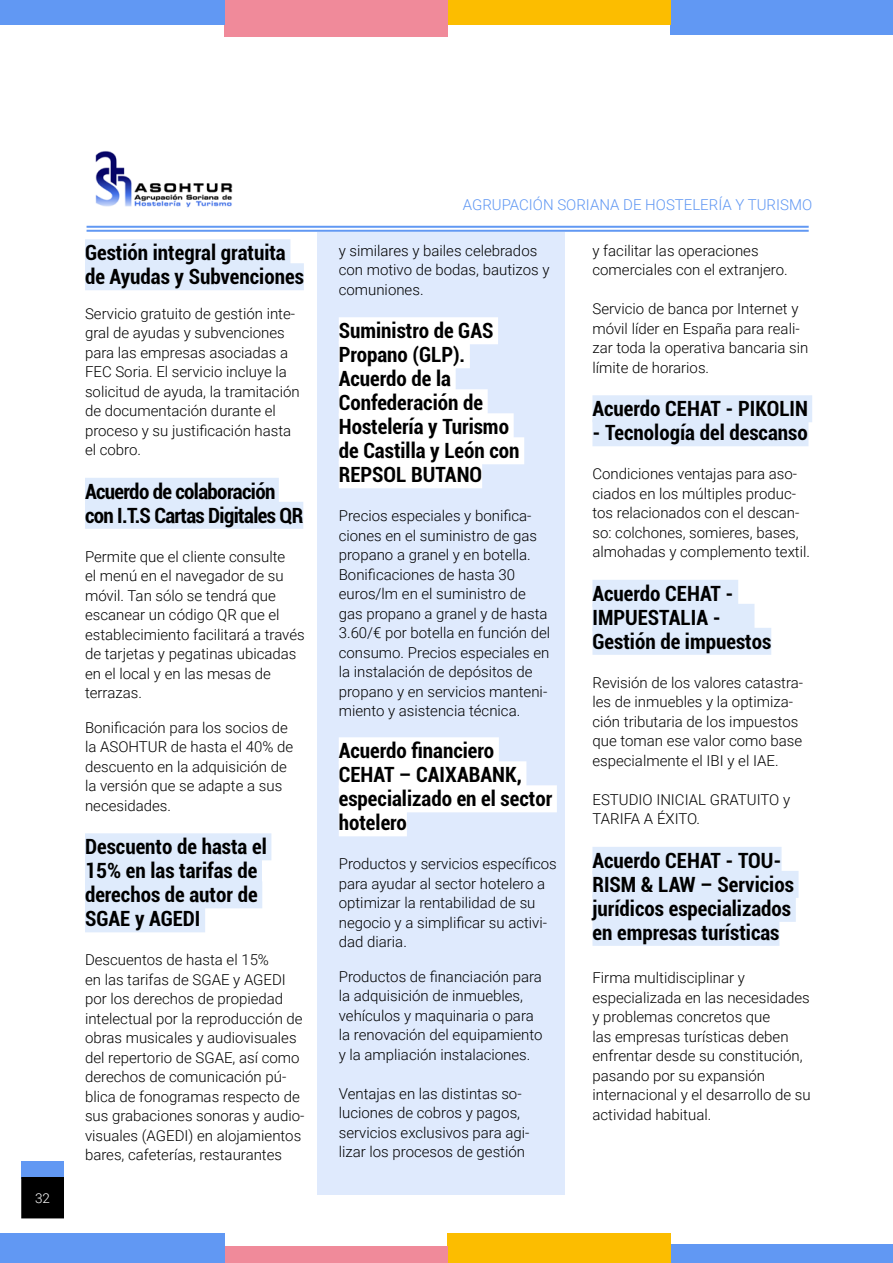
<style>
.page{position:relative;width:893px;height:1263px;background:#fff}
.page>*{position:absolute;margin:0;border:0;box-sizing:border-box;transform-origin:0 0}
.t1{font:700 condensed 21px/24px "Roboto";color:#000}
.t2{font:700 condensed 21px/24px "Roboto";letter-spacing:-.03em;color:#000}
.t3{font:300 15px/19.5px "Roboto";color:#000}
.t4{font:300 15px "Roboto";color:#6198f3}
.t5{font:300 13.5px "Roboto";color:#fff}
</style>
<div class="page">
<div style="left:21px;top:1161px;width:43px;height:17px;background:#6198f3"></div>
<div style="left:22px;top:1178px;width:41px;height:40px;background:#000"></div>
<div style="left:21px;top:1177px;width:43px;height:41px;border:1px solid #000"></div>
<div style="left:671px;top:0;width:222px;height:35px;background:#6198f3"></div>
<div style="left:671px;top:1244px;width:222px;height:19px;background:#6198f3"></div>
<div style="left:448px;top:0;width:223px;height:24px;background:#fcbd00"></div>
<div style="left:448px;top:1234px;width:223px;height:29px;background:#fcbd00"></div>
<div style="left:225px;top:0;width:223px;height:37px;background:#f08a9a"></div>
<div style="left:225px;top:1247px;width:223px;height:16px;background:#f08a9a"></div>
<div style="left:0;top:0;width:225px;height:24px;background:#6198f3"></div>
<div style="left:0;top:1234px;width:225px;height:29px;background:#6198f3"></div>
<div style="left:317px;top:233px;width:247px;height:962px;background:#dfeafd"></div>
<div style="left:85px;top:239px;width:205px;height:27px;background:#dfebfc"></div>
<div style="left:85px;top:263px;width:219px;height:27px;background:#dfebfc"></div>
<div style="left:85px;top:478px;width:194px;height:27px;background:#dfebfc"></div>
<div style="left:85px;top:502px;width:218px;height:27px;background:#dfebfc"></div>
<div style="left:85px;top:833px;width:186px;height:27px;background:#dfebfc"></div>
<div style="left:85px;top:857px;width:177px;height:27px;background:#dfebfc"></div>
<div style="left:85px;top:881px;width:177px;height:27px;background:#dfebfc"></div>
<div style="left:85px;top:905px;width:120px;height:27px;background:#dfebfc"></div>
<div style="left:339px;top:317px;width:159px;height:27px;background:#fff"></div>
<div style="left:339px;top:341px;width:131px;height:27px;background:#fff"></div>
<div style="left:339px;top:365px;width:117px;height:27px;background:#fff"></div>
<div style="left:339px;top:389px;width:149px;height:27px;background:#fff"></div>
<div style="left:339px;top:413px;width:175px;height:27px;background:#fff"></div>
<div style="left:339px;top:437px;width:185px;height:27px;background:#fff"></div>
<div style="left:339px;top:461px;width:143px;height:27px;background:#fff"></div>
<div style="left:339px;top:737px;width:160px;height:27px;background:#fff"></div>
<div style="left:339px;top:761px;width:187px;height:27px;background:#fff"></div>
<div style="left:339px;top:785px;width:218px;height:27px;background:#fff"></div>
<div style="left:339px;top:809px;width:68px;height:27px;background:#fff"></div>
<div style="left:592px;top:395px;width:220px;height:27px;background:#dfebfc"></div>
<div style="left:592px;top:419px;width:216px;height:27px;background:#dfebfc"></div>
<div style="left:592px;top:580px;width:146px;height:27px;background:#dfebfc"></div>
<div style="left:592px;top:604px;width:162px;height:27px;background:#dfebfc"></div>
<div style="left:592px;top:628px;width:179px;height:27px;background:#dfebfc"></div>
<div style="left:592px;top:847px;width:189px;height:27px;background:#dfebfc"></div>
<div style="left:592px;top:871px;width:206px;height:27px;background:#dfebfc"></div>
<div style="left:592px;top:895px;width:204px;height:27px;background:#dfebfc"></div>
<div style="left:592px;top:919px;width:187px;height:27px;background:#dfebfc"></div>
<hr style="left:87px;top:226px;width:722px;height:2px;background:#6198f3">
<hr style="left:87px;top:230px;width:722px;height:2px;background:#6198f3">
<img style="left:95px;top:151px;width:138px;height:57px">
<p class="t5" style="left:35px;top:1188px;width:16px">32</p>
<h1 class="t1" style="left:85px;top:240px;width:220px">Gestión integral gratuita de Ayudas y Subvenciones</h1>
<p class="t3" style="left:85px;top:303px;width:216px">Servicio gratuito de gestión inte&shy;gral de ayudas y subvenciones para las empresas asociadas a<br>FEC Soria. El servicio incluye la solicitud de ayuda, la tramitación de documentación durante el proceso y su justificación hasta el cobro.</p>
<h1 class="t2" style="left:85px;top:478px;width:220px">Acuerdo de colaboración con I.T.S Cartas Digitales QR</h1>
<p class="t3" style="left:85px;top:546px;width:221px">Permite que el cliente consulte<br>el menú en el navegador de su móvil. Tan sólo se tendrá que escanear un código QR que el establecimiento facilitará a través de tarjetas y pegatinas ubicadas en el local y en las mesas de terrazas.</p>
<p class="t3" style="left:85px;top:717px;width:210px">Bonificación para los socios de la ASOHTUR de hasta el 40% de descuento en la adquisición de la versión que se adapte a sus necesidades.</p>
<h1 class="t1" style="left:85px;top:834px;width:183px">Descuento de hasta el<br>15% en las tarifas de derechos de autor de<br>SGAE y AGEDI</h1>
<p class="t3" style="left:85px;top:950px;width:221px">Descuentos de hasta el 15%<br>en las tarifas de SGAE y AGEDI por los derechos de propiedad intelectual por la reproducción de obras musicales y audiovisuales del repertorio de SGAE, así como derechos de comunicación pú&shy;blica de fonogramas respecto de sus grabaciones sonoras y audio&shy;visuales (AGEDI) en alojamientos bares, cafeterías, restaurantes</p>
<p class="t4" style="left:463px;top:194px;width:351px">AGRUPACIÓN SORIANA DE HOSTELERÍA Y TURISMO</p>
<p class="t3" style="left:339px;top:240px;width:212px">y similares y bailes celebrados con motivo de bodas, bautizos y comuniones.</p>
<h1 class="t1" style="left:339px;top:318px;width:182px">Suministro de GAS<br>Propano (GLP).<br>Acuerdo de la<br>Confederación de<br>Hostelería y Turismo de Castilla y León con<br>REPSOL BUTANO</h1>
<p class="t3" style="left:339px;top:506px;width:213px">Precios especiales y bonifica&shy;ciones en el suministro de gas propano a granel y en botella.<br>Bonificaciones de hasta 30 euros/lm en el suministro de gas propano a granel y de hasta<br>3.60/€ por botella en función del consumo. Precios especiales en la instalación de depósitos de propano y en servicios manteni&shy;miento y asistencia técnica.</p>
<h1 class="t1" style="left:339px;top:738px;width:215px">Acuerdo financiero<br>CEHAT – CAIXABANK, especializado en el sector hotelero</h1>
<p class="t3" style="left:339px;top:854px;width:219px">Productos y servicios específicos para ayudar al sector hotelero a optimizar la rentabilidad de su negocio y a simplificar su activi&shy;dad diaria.</p>
<p class="t3" style="left:339px;top:966px;width:205px">Productos de financiación para la adquisición de inmuebles, vehículos y maquinaria o para la renovación del equipamiento y la ampliación instalaciones.</p>
<p class="t3" style="left:339px;top:1083px;width:192px">Ventajas en las distintas so&shy;luciones de cobros y pagos, servicios exclusivos para agi&shy;lizar los procesos de gestión</p>
<p class="t3" style="left:592px;top:240px;width:197px">y facilitar las operaciones comerciales con el extranjero.</p>
<p class="t3" style="left:592px;top:299px;width:217px">Servicio de banca por Internet y móvil líder en España para reali&shy;zar toda la operativa bancaria sin límite de horarios.</p>
<h1 class="t1" style="left:592px;top:396px;width:215px">Acuerdo CEHAT - PIKOLIN</h1>
<h1 class="t1" style="left:592px;top:420px;width:217px">- Tecnología del descanso</h1>
<p class="t3" style="left:592px;top:464px;width:219px">Condiciones ventajas para aso&shy;ciados en los múltiples produc&shy;tos relacionados con el descan&shy;so: colchones, somieres, bases, almohadas y complemento textil.</p>
<h1 class="t1" style="left:592px;top:580px;width:180px">Acuerdo CEHAT -<br>IMPUESTALIA -<br>Gestión de impuestos</h1>
<p class="t3" style="left:592px;top:672px;width:212px">Revisión de los valores catastra&shy;les de inmuebles y la optimiza&shy;ción tributaria de los impuestos que toman ese valor como base especialmente el IBI y el IAE.</p>
<p class="t3" style="left:592px;top:789px;width:199px">ESTUDIO INICIAL GRATUITO y<br>TARIFA A ÉXITO.</p>
<h1 class="t1" style="left:592px;top:847px;width:203px">Acuerdo CEHAT - TOU-<br>RISM &amp; LAW – Servicios jurídicos especializados en empresas turísticas</h1>
<p class="t3" style="left:592px;top:968px;width:220px">Firma multidisciplinar y especializada en las necesidades y problemas concretos que<br>las empresas turísticas deben enfrentar desde su constitución, pasando por su expansión internacional y el desarrollo de su actividad habitual.</p>
</div>
